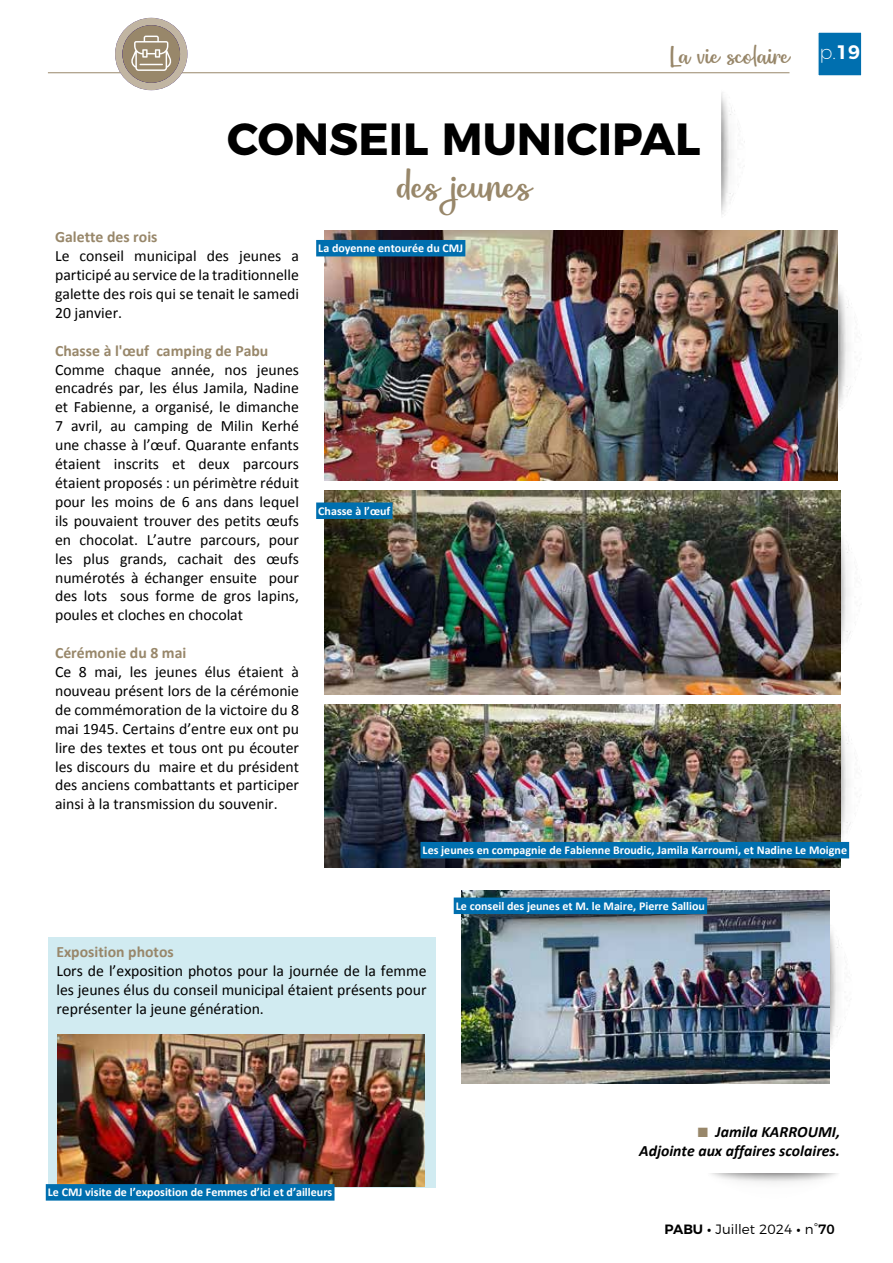
<style>
.page{position:relative;width:893px;height:1263px;background:#fff}
.page>*{position:absolute;margin:0;border:0;box-sizing:border-box;transform-origin:0 0}
.t1{font:700 45px "Montserrat";color:#000}
.t2{font:40.5px "Astronauta Script";color:#98876a}
.t3{font:25.5px "Astronauta Script";color:#98876a}
.t4{font:200 19.5px "Montserrat";color:#fff}
.t5{font:15.75px/18.9px "Calibri";color:#000;text-align:justify}
.t6{font:700 15.75px "Calibri";color:#98876a}
.t7{font:italic 700 15.75px/18.9px "Calibri";color:#000;text-align:right}
.t8{font:300 13.5px "Montserrat";color:#000}
.t9{font:700 12px "Calibri";color:#fff}
.s1{font-weight:600}
.s2{color:#98876a}
.s3{font-weight:500}
</style>
<div class="page">
<img style="left:829px;top:923px;width:12px;height:128px">
<img style="left:838px;top:285px;width:13px;height:126px">
<img style="left:840px;top:528px;width:11px;height:128px">
<img style="left:840px;top:719px;width:12px;height:128px">
<div style="left:48px;top:937px;width:387px;height:250px;background:#d1ebf1"></div>
<img style="left:721px;top:92px;width:24px;height:123px">
<img style="left:325px;top:230px;width:513px;height:251px">
<img style="left:462px;top:890px;width:367px;height:194px">
<div style="left:316px;top:240px;width:149px;height:16px;background:#006faf"></div>
<div style="left:454px;top:897px;width:253px;height:17px;background:#006faf"></div>
<img style="left:325px;top:490px;width:515px;height:204px">
<img style="left:325px;top:705px;width:515px;height:162px">
<img style="left:57px;top:1034px;width:368px;height:152px">
<div style="left:316px;top:502px;width:76px;height:17px;background:#006faf"></div>
<div style="left:420px;top:842px;width:429px;height:16px;background:#006faf"></div>
<div style="left:46px;top:1184px;width:288px;height:16px;background:#006faf"></div>
<hr style="left:48px;top:72px;width:741px;height:1px;background:#98876a">
<svg style="left:115px;top:18px;width:72px;height:72px"></svg>
<svg style="left:818px;top:32px;width:44px;height:44px;background:#1078b4"></svg>
<h3 class="t3" style="left:669px;top:40px;width:122px">La vie scolaire</h3>
<h1 class="t1" style="left:227px;top:102px;width:475px">CONSEIL MUNICIPAL</h1>
<h2 class="t2" style="left:397px;top:160px;width:135px">des jeunes</h2>
<p class="t6" style="left:55px;top:227px;width:104px">Galette des rois</p>
<p class="t5" style="left:55px;top:246px;width:245px">Le conseil municipal des jeunes a participé au service de la traditionnelle galette des rois qui se tenait le samedi 20 janvier.</p>
<p class="t6" style="left:55px;top:341px;width:215px">Chasse à l'œuf camping de Pabu</p>
<p class="t5" style="left:55px;top:359px;width:246px">Comme chaque année, nos jeunes encadrés par, les élus Jamila, Nadine et Fabienne, a organisé, le dimanche 7 avril, au camping de Milin Kerhé une chasse à l’œuf. Quarante enfants étaient inscrits et deux parcours étaient proposés : un périmètre réduit pour les moins de 6 ans dans lequel ils pouvaient trouver des petits œufs en chocolat. L’autre parcours, pour les plus grands, cachait des œufs numérotés à échanger ensuite pour des lots sous forme de gros lapins, poules et cloches en chocolat</p>
<p class="t6" style="left:55px;top:643px;width:133px">Cérémonie du 8 mai</p>
<p class="t5" style="left:55px;top:662px;width:246px">Ce 8 mai, les jeunes élus étaient à nouveau présent lors de la cérémonie de commémoration de la victoire du 8 mai 1945. Certains d’entre eux ont pu lire des textes et tous ont pu écouter les discours du maire et du président des anciens combattants et participer ainsi à la transmission du souvenir.</p>
<p class="t9" style="left:318px;top:241px;width:146px">La doyenne entourée du CMJ</p>
<p class="t9" style="left:318px;top:503px;width:74px">Chasse à l’œuf</p>
<p class="t4" style="left:819px;top:37px;width:42px">p.<span class="s1">19</span></p>
<p class="t9" style="left:423px;top:843px;width:426px">Les jeunes en compagnie de Fabienne Broudic, Jamila Karroumi, et Nadine Le Moigne</p>
<p class="t6" style="left:56px;top:942px;width:119px">Exposition photos</p>
<p class="t5" style="left:56px;top:961px;width:372px">Lors de l’exposition photos pour la journée de la femme les jeunes élus du conseil municipal étaient présents pour représenter la jeune génération.</p>
<p class="t9" style="left:456px;top:898px;width:251px">Le conseil des jeunes et M. le Maire, Pierre Salliou</p>
<p class="t9" style="left:48px;top:1185px;width:286px">Le CMJ visite de l’exposition de Femmes d’ici et d’ailleurs</p>
<p class="t7" style="left:639px;top:1122px;width:202px"><span class="s2">■</span> Jamila KARROUMI,<br>Adjointe aux affaires scolaires.</p>
<p class="t8" style="left:665px;top:1218px;width:172px"><span class="s1">PABU •</span> Juillet 2024 <span class="s1">•</span> n°<span class="s3">70</span></p>
</div>
